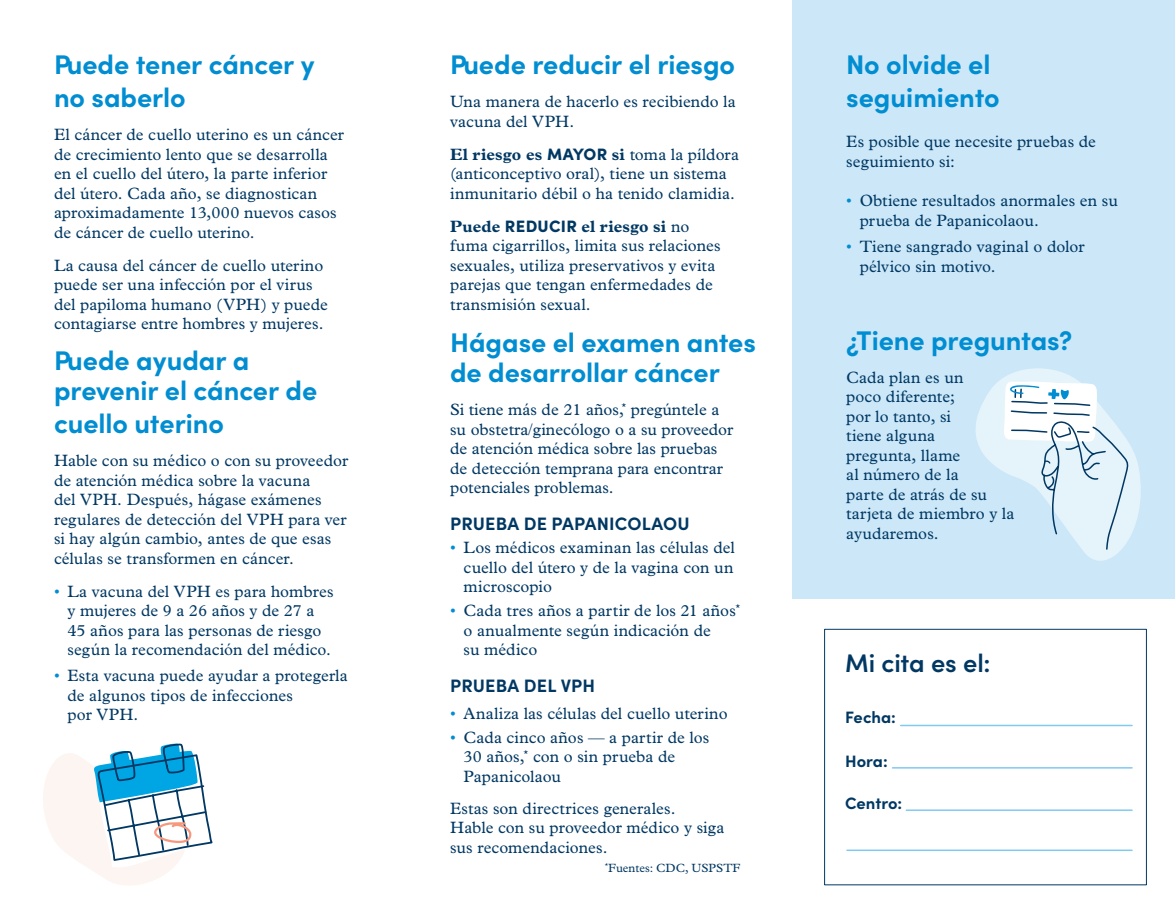
<style>
.page{position:relative;width:1175px;height:918px;background:#fff}
.page>*{position:absolute;margin:0;border:0;box-sizing:border-box;transform-origin:0 0}
.Subhead_1_-_big_blue{font:700 27px/30px "Sofia Pro";letter-spacing:-.005em;color:#008dd1}
.Body{font:700 27px/33px "Sofia Pro";color:#008dd1}
.Subhead_1_-_big_blue-2{font:600 25.5px "Sofia Pro";letter-spacing:-.005em;color:#003863}
.Subhead_3_-_book_all_caps_blue{font:700 18px "Sofia Pro";letter-spacing:.01em;color:#003863}
.Body-2{font:16.5px/19.5px "Plantin MT Pro";letter-spacing:.005em;color:#003863}
.Body-3{font:700 16.5px "Sofia Pro";color:#003863}
.Subhead_1_-_big_blue-3{font:700 16.5px "Sofia Pro";color:#003863}
.Body-4{font:12px "Plantin MT Pro";color:#003863}
.s1{color:#008dd1}
.s2{font-weight:700}
.s3{font-family:"Sofia Pro";font-weight:900}
</style>
<div class="page">
<div style="left:824px;top:629px;width:322px;height:256px;border:1px solid #003863"></div>
<div style="left:792px;top:0;width:382px;height:598px;background:#cbe7f8"></div>
<hr style="left:900px;top:725px;width:232px;height:1px;background:#80caf0">
<hr style="left:892px;top:767px;width:240px;height:2px;background:#80caf0">
<hr style="left:906px;top:809px;width:226px;height:2px;background:#80caf0">
<svg style="left:975px;top:368px;width:166px;height:193px"></svg>
<svg style="left:1003px;top:381px;width:126px;height:170px"></svg>
<hr style="left:847px;top:850px;width:285px;height:1px;background:#80caf0">
<svg style="left:43px;top:743px;width:170px;height:142px"></svg>
<p class="Subhead_1_-_big_blue" style="left:54px;top:46px;width:262px;line-height:33px">Puede tener cáncer y no saberlo</p>
<p class="Body-2" style="left:54px;top:125px;width:291px">El cáncer de cuello uterino es un cáncer de crecimiento lento que se desarrolla en el cuello del útero, la parte inferior del útero. Cada año, se diagnostican aproximadamente 13,000 nuevos casos de cáncer de cuello uterino.</p>
<p class="Body-2" style="left:54px;top:256px;width:275px">La causa del cáncer de cuello uterino puede ser una infección por el virus del papiloma humano (VPH) y puede contagiarse entre hombres y mujeres.</p>
<p class="Subhead_1_-_big_blue" style="left:54px;top:343px;width:265px">Puede ayudar a prevenir el cáncer de</p>
<p class="Subhead_1_-_big_blue" style="left:54px;top:406px;width:171px">cuello uterino</p>
<p class="Body-2" style="left:54px;top:451px;width:296px">Hable con su médico o con su proveedor de atención médica sobre la vacuna<br>del VPH. Después, hágase exámenes regulares de detección del VPH para ver si hay algún cambio, antes de que esas células se transformen en cáncer.</p>
<p class="Body-2" style="left:68px;top:581px;width:267px;text-indent:-14px"><span class="s1">•</span> La vacuna del VPH es para hombres y mujeres de 9 a 26 años y de 27 a<br>45 años para las personas de riesgo según la recomendación del médico.</p>
<p class="Body-2" style="left:68px;top:666px;width:282px;text-indent:-14px"><span class="s1">•</span> Esta vacuna puede ayudar a protegerla de algunos tipos de infecciones<br>por VPH.</p>
<p class="Subhead_1_-_big_blue" style="left:450px;top:48px;width:286px">Puede reducir el riesgo</p>
<p class="Body-2" style="left:450px;top:92px;width:287px">Una manera de hacerlo es recibiendo la vacuna del VPH.</p>
<p class="Body-2" style="left:450px;top:145px;width:290px"><span class="s2">El riesgo es</span> <span class="s3">MAYOR</span> <span class="s2">si</span> toma la píldora (anticonceptivo oral), tiene un sistema inmunitario débil o ha tenido clamidia.</p>
<p class="Body-2" style="left:450px;top:217px;width:272px"><span class="s2">Puede</span> <span class="s3">REDUCIR</span> <span class="s2">el riesgo si</span> no fuma cigarrillos, limita sus relaciones sexuales, utiliza preservativos y evita parejas que tengan enfermedades de transmisión sexual.</p>
<p class="Subhead_1_-_big_blue" style="left:450px;top:325px;width:307px">Hágase el examen antes de desarrollar cáncer</p>
<p class="Body-2" style="left:450px;top:400px;width:285px">Si tiene más de 21 años,<sup>*</sup> pregúntele a su obstetra/ginecólogo o a su proveedor de atención médica sobre las pruebas de detección temprana para encontrar potenciales problemas.</p>
<p class="Subhead_3_-_book_all_caps_blue" style="left:450px;top:509px;width:241px">PRUEBA DE PAPANICOLAOU</p>
<p class="Body-2" style="left:463px;top:538px;width:273px;text-align:justify;text-indent:-14px"><span class="s1">•</span> Los médicos examinan las células del cuello del útero y de la vagina con un microscopio</p>
<p class="Body-2" style="left:463px;top:601px;width:278px;text-indent:-14px"><span class="s1">•</span> Cada tres años a partir de los 21 años<sup>* </sup>o anualmente según indicación de<br>su médico</p>
<p class="Subhead_3_-_book_all_caps_blue" style="left:450px;top:672px;width:146px">PRUEBA DEL VPH</p>
<p class="Body-2" style="left:450px;top:704px;width:279px"><span class="s1">•</span> Analiza las células del cuello uterino</p>
<p class="Body-2" style="left:463px;top:727px;width:247px;text-indent:-14px"><span class="s1">•</span> Cada cinco años — a partir de los<br>30 años,<sup>*</sup> con o sin prueba de<br>Papanicolaou</p>
<p class="Body-2" style="left:450px;top:799px;width:276px">Estas son directrices generales.<br>Hable con su proveedor médico y siga sus recomendaciones.</p>
<p class="Body-4" style="left:604px;top:861px;width:137px"><sup>*</sup>Fuentes: CDC, USPSTF</p>
<p class="Body" style="left:846px;top:46px;width:155px">No olvide el seguimiento</p>
<p class="Body-2" style="left:846px;top:132px;width:251px">Es posible que necesite pruebas de seguimiento si:</p>
<p class="Body-2" style="left:859px;top:191px;width:260px;text-indent:-14px"><span class="s1">•</span> Obtiene resultados anormales en su prueba de Papanicolaou.</p>
<p class="Body-2" style="left:859px;top:237px;width:226px;text-indent:-14px"><span class="s1">•</span> Tiene sangrado vaginal o dolor pélvico sin motivo.</p>
<p class="Subhead_1_-_big_blue" style="left:846px;top:323px;width:228px">¿Tiene preguntas?</p>
<p class="Body-2" style="left:846px;top:367px;width:170px">Cada plan es un<br>poco diferente;<br>por lo tanto, si<br>tiene alguna<br>pregunta, llame<br>al número de la<br>parte de atrás de su tarjeta de miembro y la ayudaremos.</p>
<p class="Subhead_1_-_big_blue-2" style="left:845px;top:643px;width:147px">Mi cita es el:</p>
<p class="Subhead_1_-_big_blue-3" style="left:845px;top:704px;width:52px">Fecha:</p>
<p class="Body-3" style="left:845px;top:748px;width:44px">Hora:</p>
<p class="Body-3" style="left:845px;top:790px;width:59px">Centro:</p>
</div>
